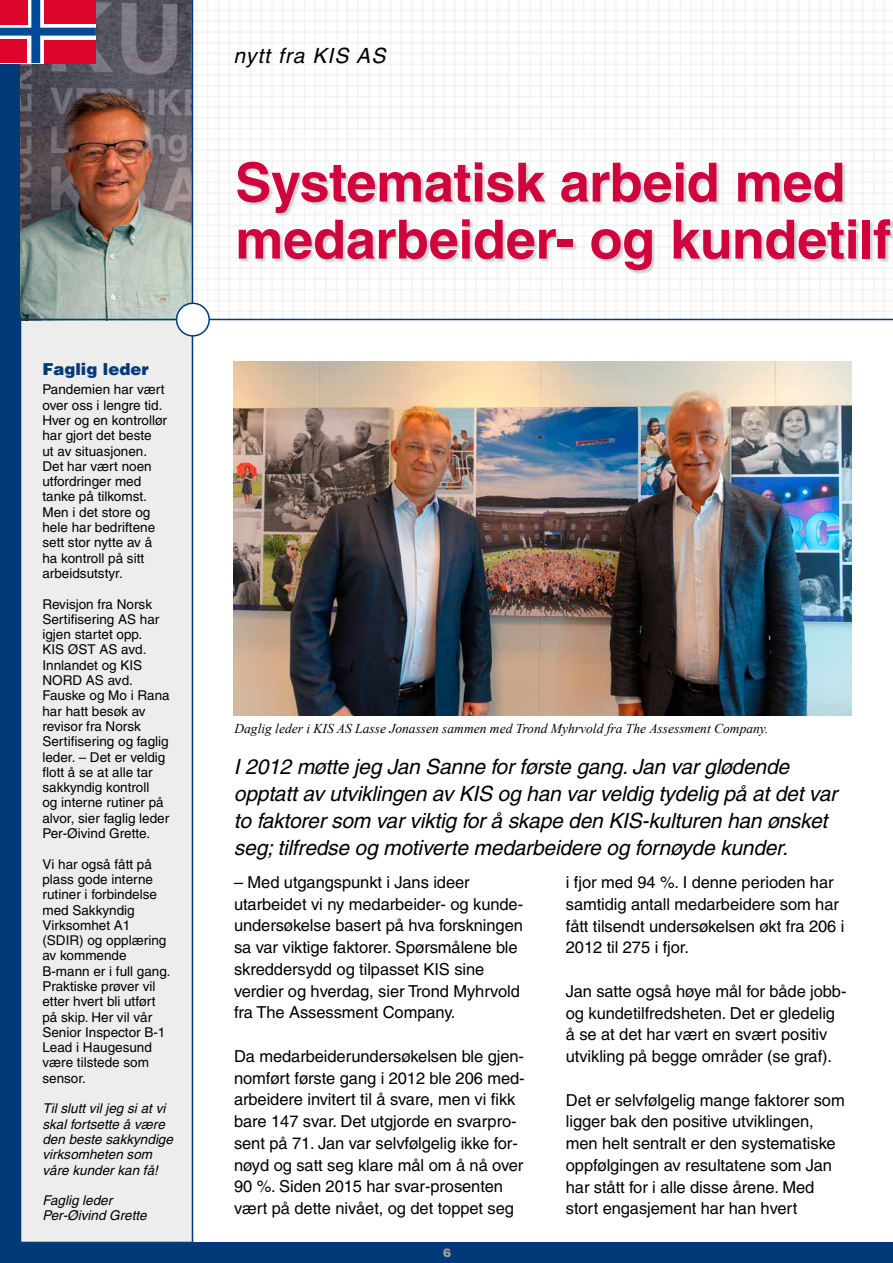
<style>
.page{position:relative;width:893px;height:1263px;background:#003a78}
.page>*{position:absolute;margin:0;border:0;box-sizing:border-box;transform-origin:0 0}
.t1{font:700 54px/57px "Helvetica";letter-spacing:-.01em;color:#d0043c}
.t2{font:italic 21px/27px "Helvetica";letter-spacing:-.01em;color:#000}
.t3{font:italic 21px "Helvetica";letter-spacing:.05em;color:#000}
.t4{font:16.5px/21.8px "Helvetica";letter-spacing:-.005em;color:#000}
.t5{font:900 16.5px "Helvetica";color:#003a78}
.t6{font:13.5px/15.3px "Helvetica";color:#000}
.t7{font:italic 13.5px/15.3px "Helvetica";color:#000}
.t8{font:italic 13.5px "Times New Roman";color:#000}
.t9{font:900 12px "Helvetica";color:#9d9d9c}
</style>
<div class="page">
<div style="left:21px;top:319px;width:172px;height:923px;background:#ededed;border:2px solid #ededed"></div>
<img style="left:193px;top:0;width:700px;height:319px">
<div style="left:193px;top:320px;width:700px;height:922px;background:#fff"></div>
<img style="left:21px;top:0;width:171px;height:319px">
<div style="left:238px;top:161px;width:655px;height:113px;background:#bac0c5;opacity:.75"></div>
<hr style="left:0;top:319px;width:893px;height:1px;background:#003a78">
<hr style="left:192px;top:0;width:1px;height:1244px;background:#003a78">
<div style="left:177px;top:303px;width:32px;height:33px;background:#fff;border-radius:50%"></div>
<div style="left:176px;top:303px;width:34px;height:34px;border:2px solid #003a78;border-radius:50%"></div>
<svg style="left:0;top:0;width:96px;height:63px;background:#b53c65"></svg>
<img style="left:234px;top:362px;width:618px;height:353px">
<p class="t5" style="left:42px;top:358px;width:108px">Faglig leder</p>
<p class="t6" style="left:42px;top:382px;width:126px">Pandemien har vært over oss i lengre tid.<br>Hver og en kontrollør har gjort det beste<br>ut av situasjonen.<br>Det har vært noen utfordringer med tanke på tilkomst.<br>Men i det store og hele har bedriftene sett stor nytte av å ha kontroll på sitt arbeidsutstyr.</p>
<p class="t6" style="left:42px;top:596px;width:129px">Revisjon fra Norsk<br>Sertifisering AS har igjen startet opp.<br>KIS ØST AS avd.<br>Innlandet og KIS<br>NORD AS avd.<br>Fauske og Mo i Rana har hatt besøk av revisor fra Norsk<br>Sertifisering og faglig leder. – Det er veldig flott å se at alle tar sakkyndig kontroll<br>og interne rutiner på alvor, sier faglig leder<br>Per-Øivind Grette.</p>
<p class="t6" style="left:42px;top:856px;width:130px">Vi har også fått på plass gode interne rutiner i forbindelse med Sakkyndig<br>Virksomhet A1 (SDIR) og opplæring av kommende<br>B-mann er i full gang.<br>Praktiske prøver vil etter hvert bli utført på skip. Her vil vår<br>Senior Inspector B-1<br>Lead i Haugesund være tilstede som sensor.</p>
<p class="t7" style="left:42px;top:1101px;width:132px">Til slutt vil jeg si at vi skal fortsette å være den beste sakkyndige virksomheten som våre kunder kan få!</p>
<p class="t7" style="left:42px;top:1193px;width:106px">Faglig leder<br>Per-Øivind Grette</p>
<p class="t3" style="left:233px;top:43px;width:153px">nytt fra KIS AS</p>
<h1 class="t1" style="left:235px;top:153px;width:657px">Systematisk arbeid med medarbeider- og kundetilf</h1>
<p class="t8" style="left:234px;top:719px;width:536px">Daglig leder i KIS AS Lasse Jonassen sammen med Trond Myhrvold fra The Assessment Company.</p>
<p class="t2" style="left:234px;top:753px;width:605px">I 2012 møtte jeg Jan Sanne for første gang. Jan var glødende opptatt av utviklingen av KIS og han var veldig tydelig på at det var to faktorer som var viktig for å skape den KIS-kulturen han ønsket seg; tilfredse og motiverte medarbeidere og fornøyde kunder.</p>
<p class="t4" style="left:234px;top:871px;width:291px">– Med utgangspunkt i Jans ideer utarbeidet vi ny medarbeider- og kunde&shy;undersøkelse basert på hva forskningen sa var viktige faktorer. Spørsmålene ble skreddersydd og tilpasset KIS sine verdier og hverdag, sier Trond Myhrvold fra The Assessment Company.</p>
<p class="t4" style="left:234px;top:1045px;width:292px">Da medarbeiderundersøkelsen ble gjen&shy;nomført første gang i 2012 ble 206 med&shy;arbeidere invitert til å svare, men vi fikk bare 147 svar. Det utgjorde en svarpro&shy;sent på 71. Jan var selvfølgelig ikke for&shy;nøyd og satt seg klare mål om å nå over 90 %. Siden 2015 har svar-prosenten vært på dette nivået, og det toppet seg</p>
<p class="t9" style="left:443px;top:1244px;width:10px">6</p>
<p class="t4" style="left:566px;top:871px;width:280px">i fjor med 94 %. I denne perioden har samtidig antall medarbeidere som har fått tilsendt undersøkelsen økt fra 206 i 2012 til 275 i fjor.</p>
<p class="t4" style="left:566px;top:980px;width:282px">Jan satte også høye mål for både jobb&shy;og kundetilfredsheten. Det er gledelig å se at det har vært en svært positiv utvikling på begge områder (se graf).</p>
<p class="t4" style="left:566px;top:1089px;width:280px">Det er selvfølgelig mange faktorer som ligger bak den positive utviklingen, men helt sentralt er den systematiske oppfølgingen av resultatene som Jan har stått for i alle disse årene. Med stort engasjement har han hvert</p>
</div>
